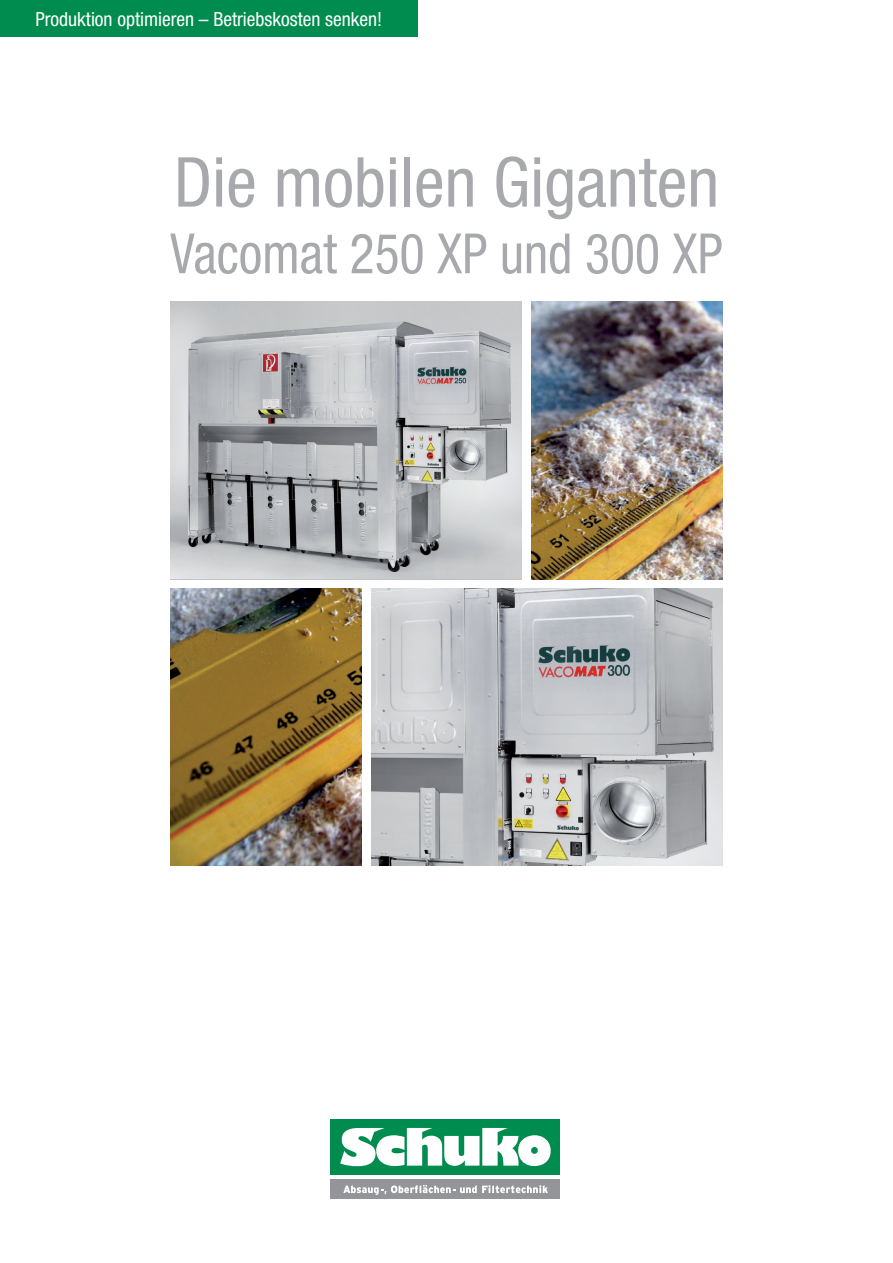
<style>
.page{position:relative;width:893px;height:1263px;background:#fff}
.page>*{position:absolute;margin:0;border:0;box-sizing:border-box;transform-origin:0 0}
.t1{font:condensed 69px "Helvetica Neue LT Pro";color:#a8a9ad}
.t2{font:condensed 55.5px "Helvetica Neue LT Pro";color:#a8a9ad;scale:.94 1}
.t3{font:condensed 19.5px "Helvetica Neue LT Pro";color:#fff}
</style>
<div class="page">
<div style="left:0;top:0;width:418px;height:36px;background:#008c4e"></div>
<div style="left:331px;top:1119px;width:229px;height:55px;background:#008c4e"></div>
<div style="left:331px;top:1179px;width:229px;height:20px;background:#939598"></div>
<svg style="left:340px;top:1128px;width:211px;height:38px"></svg>
<svg style="left:343px;top:1185px;width:205px;height:10px"></svg>
<img style="left:170px;top:302px;width:352px;height:277px">
<img style="left:532px;top:302px;width:191px;height:277px">
<img style="left:371px;top:588px;width:352px;height:277px">
<img style="left:170px;top:588px;width:191px;height:277px">
<p class="t3" style="left:35px;top:8px;width:348px">Produktion optimieren – Betriebskosten senken!</p>
<h1 class="t1" style="left:174px;top:142px;width:547px">Die mobilen Giganten</h1>
<h2 class="t2" style="left:170px;top:221px;width:589px">Vacomat 250 XP und 300 XP</h2>
</div>
